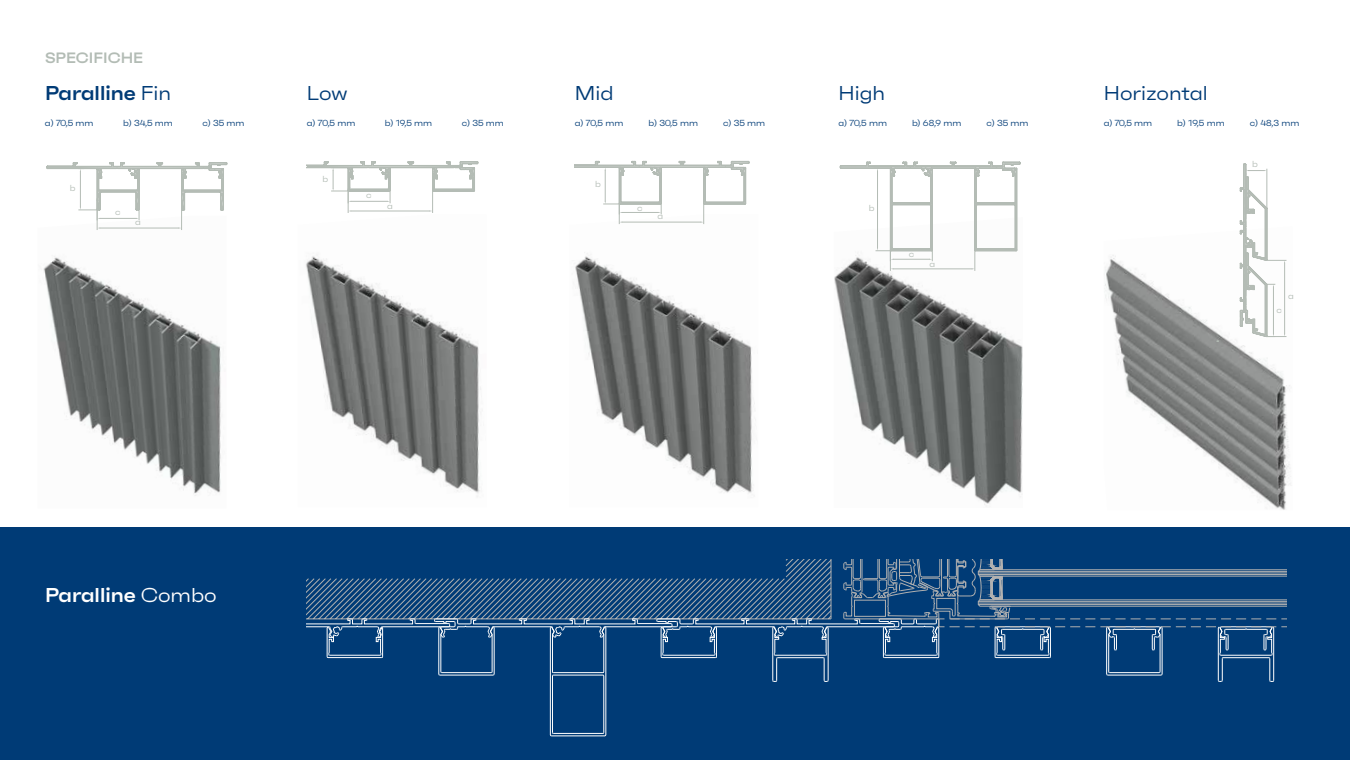
<style>
.page{position:relative;width:1350px;height:760px;background:#fff}
.page>*{position:absolute;margin:0;border:0;box-sizing:border-box;transform-origin:0 0}
.t1{font:expanded 20px "Faktum";color:#003b76}
.t2{font:600 expanded 20px "Faktum";color:#fff}
.t3{font:600 expanded 20px "Faktum";color:#003b76}
.t4{font:600 expanded 15px "Faktum";color:#b3bcb5}
.t5{font:expanded 8.75px "Faktum";color:#003b76}
.t6{font:expanded 8.75px "Faktum";color:#b3bcb5}
.s1{font-weight:400}
</style>
<div class="page">
<img style="left:43px;top:256px;width:178px;height:240px">
<img style="left:305px;top:254px;width:176px;height:243px">
<img style="left:575px;top:253px;width:180px;height:240px">
<img style="left:834px;top:270px;width:189px;height:235px">
<img style="left:1104px;top:255px;width:187px;height:255px">
<div style="left:0;top:528px;width:1350px;height:232px;background:#003b76"></div>
<svg style="left:46px;top:162px;width:181px;height:68px"></svg>
<svg style="left:307px;top:161px;width:171px;height:51px"></svg>
<svg style="left:575px;top:160px;width:174px;height:64px"></svg>
<svg style="left:839px;top:161px;width:182px;height:109px"></svg>
<svg style="left:1217px;top:163px;width:69px;height:179px"></svg>
<svg style="left:552px;top:682px;width:55px;height:51px"></svg>
<hr style="left:603px;top:676px;width:1px;height:57px;background:#fff">
<hr style="left:553px;top:733px;width:50px;height:1px;background:#fff">
<hr style="left:605px;top:628px;width:1px;height:107px;background:#fff">
<hr style="left:550px;top:628px;width:1px;height:107px;background:#fff">
<svg style="left:549px;top:732px;width:5px;height:5px"></svg>
<hr style="left:551px;top:735px;width:54px;height:1px;background:#fff">
<svg style="left:602px;top:732px;width:5px;height:5px"></svg>
<svg style="left:307px;top:559px;width:979px;height:123px"></svg>
<h2 class="t4" style="left:45px;top:49px;width:100px">SPECIFICHE</h2>
<h1 class="t3" style="left:45px;top:80px;width:128px">Paralline <span class="s1">Fin</span></h1>
<h1 class="t1" style="left:307px;top:81px;width:42px">Low</h1>
<h1 class="t1" style="left:575px;top:81px;width:40px">Mid</h1>
<h1 class="t1" style="left:838px;top:81px;width:48px">High</h1>
<h1 class="t1" style="left:1104px;top:81px;width:106px">Horizontal</h1>
<p class="t5" style="left:45px;top:117px;width:50px">a) 70,5 mm</p>
<p class="t5" style="left:123px;top:117px;width:51px">b) 34,5 mm</p>
<p class="t5" style="left:202px;top:117px;width:44px">c) 35 mm</p>
<p class="t5" style="left:307px;top:117px;width:50px">a) 70,5 mm</p>
<p class="t5" style="left:385px;top:117px;width:49px">b) 19,5 mm</p>
<p class="t5" style="left:462px;top:117px;width:44px">c) 35 mm</p>
<p class="t5" style="left:575px;top:117px;width:50px">a) 70,5 mm</p>
<p class="t5" style="left:648px;top:117px;width:51px">b) 30,5 mm</p>
<p class="t5" style="left:723px;top:117px;width:44px">c) 35 mm</p>
<p class="t5" style="left:838px;top:117px;width:50px">a) 70,5 mm</p>
<p class="t5" style="left:912px;top:117px;width:51px">b) 68,9 mm</p>
<p class="t5" style="left:987px;top:117px;width:44px">c) 35 mm</p>
<p class="t5" style="left:1104px;top:117px;width:50px">a) 70,5 mm</p>
<p class="t5" style="left:1177px;top:117px;width:49px">b) 19,5 mm</p>
<p class="t5" style="left:1250px;top:117px;width:51px">c) 48,3 mm</p>
<p class="t6" style="left:70px;top:183px;width:7px">b</p>
<p class="t6" style="left:115px;top:206px;width:7px">c</p>
<p class="t6" style="left:135px;top:217px;width:7px">a</p>
<p class="t6" style="left:322px;top:174px;width:7px">b</p>
<p class="t6" style="left:366px;top:190px;width:7px">c</p>
<p class="t6" style="left:387px;top:201px;width:7px">a</p>
<h1 class="t2" style="left:45px;top:583px;width:173px">Paralline <span class="s1">Combo</span></h1>
<p class="t6" style="left:595px;top:178px;width:7px">b</p>
<p class="t6" style="left:637px;top:202px;width:7px">c</p>
<p class="t6" style="left:657px;top:211px;width:7px">a</p>
<p class="t6" style="left:869px;top:203px;width:7px">b</p>
<p class="t6" style="left:909px;top:249px;width:7px">c</p>
<p class="t6" style="left:930px;top:258px;width:7px">a</p>
<p class="t6" style="left:1252px;top:159px;width:7px">b</p>
<p class="t6" style="left:1288px;top:291px;width:7px">a</p>
<p class="t6" style="left:1277px;top:304px;width:7px">c</p>
</div>
